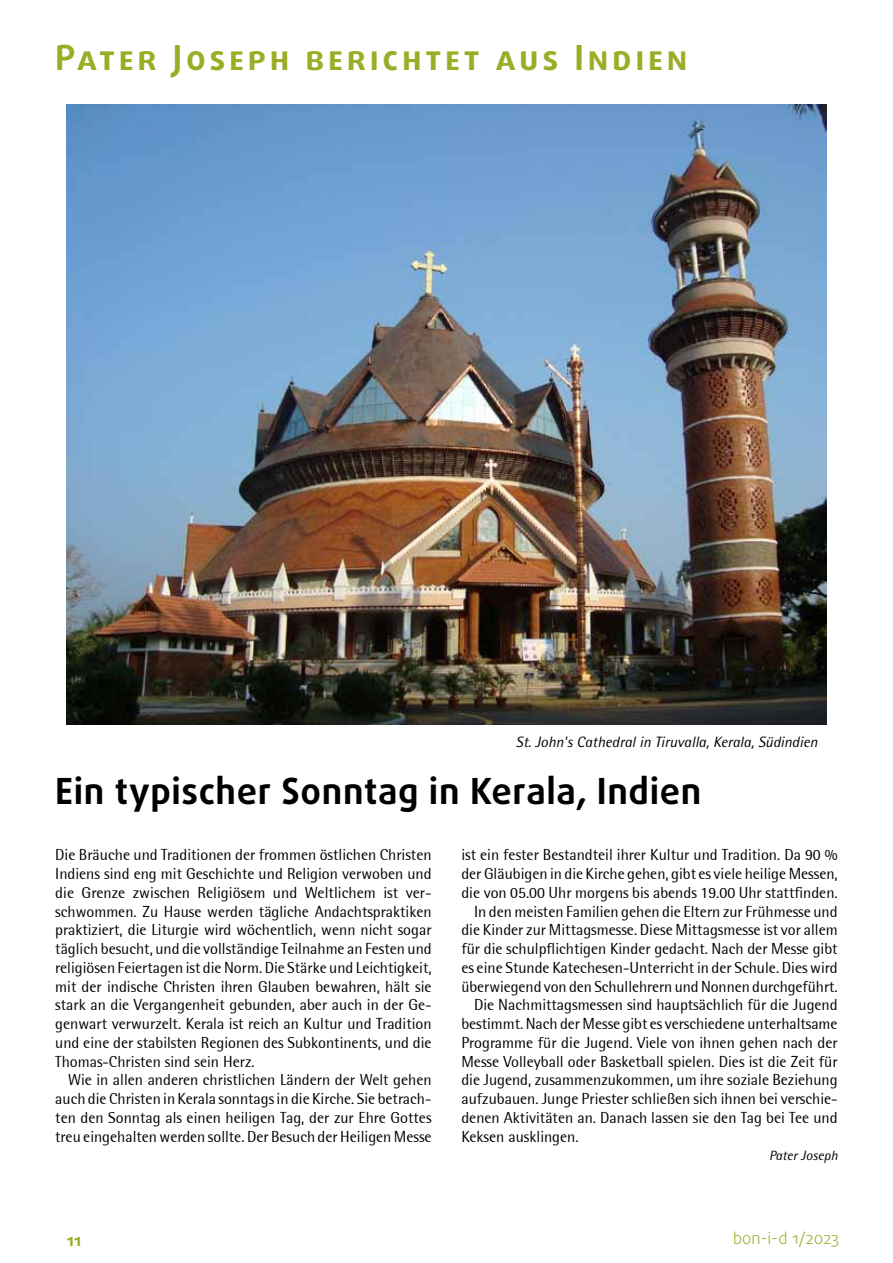
<style>
.page{position:relative;width:893px;height:1263px;background:#fff}
.page>*{position:absolute;margin:0;border:0;box-sizing:border-box;transform-origin:0 0}
.t1{font:700 36px "Daxline Pro";letter-spacing:.015em;color:#000}
.t2{font:700 34.5px "Daxline Pro";letter-spacing:.11em;color:#9bac25}
.t3{font:300 16.5px "Daxline Pro";color:#9bac25}
.t4{font:700 16.5px "Daxline Pro";color:#9bac25}
.t5{font:15.75px/18.8px "Rotis Semi Sans";color:#000;text-align:justify}
.t6{font:italic 15px "Rotis Semi Sans Pro";color:#040303}
.t7{font:italic 13.5px "Rotis Semi Sans Pro";color:#000}
</style>
<div class="page">
<img style="left:67px;top:104px;width:759px;height:620px">
<h2 class="t2" style="left:55px;top:35px;width:634px">Pater Joseph berichtet aus Indien</h2>
<p class="t6" style="left:516px;top:733px;width:303px">St. John's Cathedral in Tiruvalla, Kerala, Südindien</p>
<h1 class="t1" style="left:55px;top:767px;width:647px">Ein typischer Sonntag in Kerala, Indien</h1>
<p class="t5" style="left:55px;top:845px;width:378px">Die Bräuche und Traditionen der frommen östlichen Christen Indiens sind eng mit Geschichte und Religion verwoben und die Grenze zwischen Religiösem und Weltlichem ist ver&shy;schwommen. Zu Hause werden tägliche Andachtspraktiken praktiziert, die Liturgie wird wöchentlich, wenn nicht sogar täglich besucht, und die vollständige Teilnahme an Festen und religiösen Feiertagen ist die Norm. Die Stärke und Leichtigkeit, mit der indische Christen ihren Glauben bewahren, hält sie stark an die Vergangenheit gebunden, aber auch in der Ge&shy;genwart verwurzelt. Kerala ist reich an Kultur und Tradition und eine der stabilsten Regionen des Subkontinents, und die Thomas-Christen sind sein Herz.</p>
<p class="t5" style="left:55px;top:1070px;width:378px;text-indent:13px">Wie in allen anderen christlichen Ländern der Welt gehen auch die Christen in Kerala sonntags in die Kirche. Sie betrach&shy;ten den Sonntag als einen heiligen Tag, der zur Ehre Gottes treu eingehalten werden sollte. Der Besuch der Heiligen Messe</p>
<p class="t5" style="left:461px;top:845px;width:378px">ist ein fester Bestandteil ihrer Kultur und Tradition. Da 90 %</p>
<p class="t5" style="left:461px;top:864px;width:378px">der Gläubigen in die Kirche gehen, gibt es viele heilige Messen,</p>
<p class="t5" style="left:461px;top:883px;width:378px">die von 05.00 Uhr morgens bis abends 19.00 Uhr stattfinden.</p>
<p class="t5" style="left:474px;top:902px;width:365px">In den meisten Familien gehen die Eltern zur Frühmesse und</p>
<p class="t5" style="left:461px;top:920px;width:378px">die Kinder zur Mittagsmesse. Diese Mittagsmesse ist vor allem</p>
<p class="t5" style="left:461px;top:939px;width:378px">für die schulpflichtigen Kinder gedacht. Nach der Messe gibt</p>
<p class="t5" style="left:461px;top:958px;width:378px">es eine Stunde Katechesen-Unterricht in der Schule. Dies wird</p>
<p class="t5" style="left:461px;top:977px;width:378px">überwiegend von den Schullehrern und Nonnen durchgeführt.</p>
<p class="t5" style="left:474px;top:995px;width:365px">Die Nachmittagsmessen sind hauptsächlich für die Jugend</p>
<p class="t5" style="left:461px;top:1014px;width:378px">bestimmt. Nach der Messe gibt es verschiedene unterhaltsame</p>
<p class="t5" style="left:461px;top:1033px;width:378px">Programme für die Jugend. Viele von ihnen gehen nach der</p>
<p class="t5" style="left:461px;top:1052px;width:378px">Messe Volleyball oder Basketball spielen. Dies ist die Zeit für</p>
<p class="t5" style="left:461px;top:1070px;width:378px">die Jugend, zusammenzukommen, um ihre soziale Beziehung</p>
<p class="t5" style="left:461px;top:1089px;width:378px">aufzubauen. Junge Priester schließen sich ihnen bei verschie-</p>
<p class="t5" style="left:461px;top:1108px;width:378px">denen Aktivitäten an. Danach lassen sie den Tag bei Tee und</p>
<p class="t5" style="left:461px;top:1127px;width:119px">Keksen ausklingen.</p>
<p class="t7" style="left:769px;top:1148px;width:70px">Pater Joseph</p>
<p class="t4" style="left:67px;top:1229px;width:16px">11</p>
<p class="t3" style="left:733px;top:1227px;width:108px">bon-i-d 1/2023</p>
</div>
